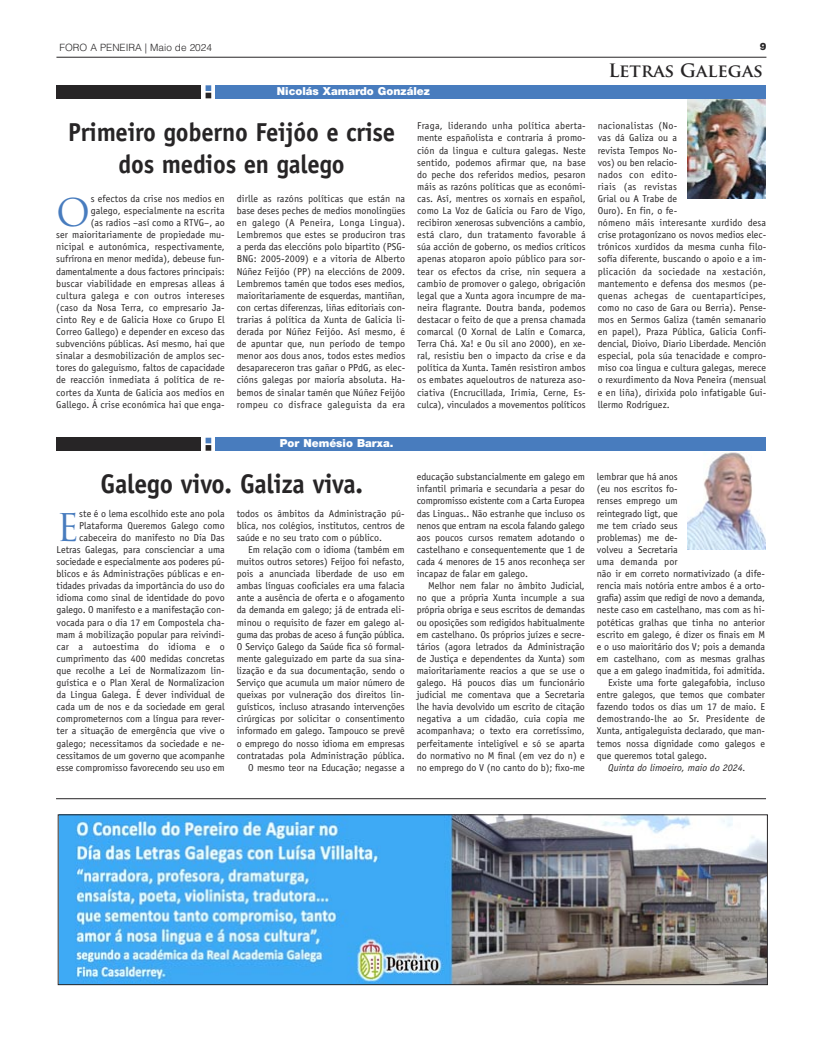
<style>
.page{position:relative;width:823px;height:1049px;background:#fff}
.page>*{position:absolute;margin:0;border:0;box-sizing:border-box;transform-origin:0 0}
.t1{font:37.2px "Trajan Pro";color:#487cbe}
.t2{font:700 27px "Officina Sans Std";letter-spacing:-.01em;color:#272526;scale:.95 1}
.t3{font:700 26px/31.2px "Officina Sans Std";letter-spacing:-.01em;color:#272526;text-align:center;scale:.95 1}
.t4{font:700 18px "Trajan Pro";color:#272526}
.t5{font:900 11px "Helvetica Neue LT";color:#fff}
.t6{font:10px/12.1px "Officina Sans Std";color:#272526;text-align:justify}
.t7{font:italic 10px "Officina Sans Std";color:#272526}
.t8{font:300 10px "Helvetica LT Std";color:#272526}
.t9{font:900 10px "Helvetica Neue LT";color:#272526}
</style>
<div class="page">
<hr style="left:56px;top:57px;width:710px;height:1px;background:#272526">
<div style="left:57px;top:85px;width:144px;height:13px;background:#272526"></div>
<div style="left:215px;top:85px;width:551px;height:13px;background:#487cbe"></div>
<svg style="left:205px;top:85px;width:6px;height:13px"></svg>
<hr style="left:56px;top:798px;width:709px;height:1px;background:#272526">
<img style="left:60px;top:817px;width:705px;height:166px">
<div style="left:58px;top:815px;width:709px;height:170px;border:1px solid #272526"></div>
<div style="left:57px;top:438px;width:144px;height:13px;background:#272526"></div>
<div style="left:215px;top:437px;width:550px;height:14px;background:#487cbe"></div>
<svg style="left:205px;top:438px;width:6px;height:13px"></svg>
<img style="left:687px;top:453px;width:78px;height:97px">
<img style="left:687px;top:99px;width:77px;height:99px">
<p class="t8" style="left:59px;top:41px;width:154px">FORO A PENEIRA | Maio de 2024</p>
<p class="t9" style="left:759px;top:42px;width:8px">9</p>
<p class="t4" style="left:608px;top:60px;width:156px">Letras Galegas</p>
<p class="t5" style="left:277px;top:86px;width:154px">Nicolás Xamardo González</p>
<p class="t3" style="left:68px;top:119px;width:345px">Primeiro goberno Feijóo e crise dos medios en galego</p>
<p class="t6" style="left:417px;top:121px;width:170px">Fraga, liderando unha política aberta&shy;mente españolista e contraria á promo&shy;ción da lingua e cultura galegas. Neste sentido, podemos afirmar que, na base do peche dos referidos medios, pesaron máis as razóns políticas que as económi&shy;cas. Así, mentres os xornais en español, como La Voz de Galicia ou Faro de Vigo, recibiron xenerosas subvencións a cambio, está claro, dun tratamento favorable á súa acción de goberno, os medios críticos apenas atoparon apoio público para sor&shy;tear os efectos da crise, nin sequera a cambio de promover o galego, obrigación legal que a Xunta agora incumpre de ma&shy;neira flagrante. Doutra banda, podemos destacar o feito de que a prensa chamada comarcal (O Xornal de Lalín e Comarca, Terra Chá. Xa! e Ou sil ano 2000), en xe&shy;ral, resistiu ben o impacto da crise e da política da Xunta. Tamén resistiron ambos os embates aqueloutros de natureza aso&shy;ciativa (Encrucillada, Irimia, Cerne, Es&shy;culca), vinculados a movementos políticos</p>
<p class="t6" style="left:597px;top:121px;width:170px;text-align:left">nacionalistas (No-<br>vas dá Galiza ou a<br>revista Tempos No-<br>vos) ou ben relacio-<br>nados con edito-<br>riais (as revistas<br>Grial ou A Trabe de<br>Ouro). En fin, o fe-<br>nómeno máis interesante xurdido desa crise protagonízano os novos medios elec&shy;trónicos xurdidos da mesma cunha filo&shy;sofía diferente, buscando o apoio e a im&shy;plicación da sociedade na xestación, mantemento e defensa dos mesmos (pe&shy;quenas achegas de cuentapartícipes, como no caso de Gara ou Berria). Pense&shy;mos en Sermos Galiza (tamén semanario en papel), Praza Pública, Galicia Confi&shy;dencial, Dioivo, Diario Liberdade. Mención especial, pola súa tenacidade e compro&shy;miso coa lingua e cultura galegas, merece o rexurdimento da Nova Peneira (mensual e en liña), dirixida polo infatigable Gui&shy;llermo Rodríguez.</p>
<p class="t6" style="left:56px;top:193px;width:170px;text-align:right">s efectos da crise nos medios en<br>galego, especialmente na escrita<br>(as radios –así como a RTVG–, ao<br>ser maioritariamente de propiedade mu&shy;nicipal e autonómica, respectivamente, sufrírona en menor medida), debeuse fun&shy;damentalmente a dous factores principais: buscar viabilidade en empresas alleas á cultura galega e con outros intereses (caso da Nosa Terra, co empresario Ja&shy;cinto Rey e de Galicia Hoxe co Grupo El Correo Gallego) e depender en exceso das subvencións públicas. Así mesmo, hai que sinalar a desmobilización de amplos sec&shy;tores do galeguismo, faltos de capacidade de reacción inmediata á política de re&shy;cortes da Xunta de Galicia aos medios en Gallego. Á crise económica hai que enga-</p>
<p class="t6" style="left:236px;top:193px;width:170px">dirlle as razóns políticas que están na base deses peches de medios monolingües en galego (A Peneira, Longa Lingua).<br>Lembremos que estes se produciron tras a perda das eleccións polo bipartito (PSG-BNG: 2005-2009) e a vitoria de Alberto Núñez Feijóo (PP) na eleccións de 2009.<br>Lembremos tamén que todos eses medios, maioritariamente de esquerdas, mantiñan, con certas diferenzas, liñas editoriais con&shy;trarias á política da Xunta de Galicia li&shy;derada por Núñez Feijóo. Así mesmo, é de apuntar que, nun período de tempo menor aos dous anos, todos estes medios desapareceron tras gañar o PPdG, as elec&shy;cións galegas por maioría absoluta. Ha&shy;bemos de sinalar tamén que Núñez Feijóo rompeu co disfrace galeguista da era</p>
<p class="t1" style="left:56px;top:191px;width:36px">O</p>
<p class="t5" style="left:280px;top:439px;width:115px">Por Nemésio Barxa.</p>
<p class="t2" style="left:101px;top:473px;width:277px">Galego vivo. Galiza viva.</p>
<p class="t6" style="left:57px;top:508px;width:169px;text-align:right">ste é o lema escolhido este ano pola Plataforma Queremos Galego como cabeceira do manifesto no Dia Das Letras Galegas, para conscienciar a uma sociedade e especialmente aos poderes pú&shy;blicos e ás Administrações públicas e en&shy;tidades privadas da importância do uso do idioma como sinal de identidade do povo galego. O manifesto e a manifestação con&shy;vocada para o dia 17 em Compostela cha&shy;mam á mobilização popular para reivindi&shy;car a autoestima do idioma e o cumprimento das 400 medidas concretas que recolhe a Lei de Normalizazom lin&shy;guística e o Plan Xeral de Normalizacion da Lingua Galega. É dever individual de cada um de nos e da sociedade em geral comprometernos com a língua para rever&shy;ter a situação de emergência que vive o galego; necessitamos da sociedade e ne&shy;cessitamos de um governo que acompanhe esse compromisso favorecendo seu uso em</p>
<p class="t6" style="left:236px;top:508px;width:169px">todos os âmbitos da Administração pú&shy;blica, nos colégios, institutos, centros de saúde e no seu trato com o público.</p>
<p class="t1" style="left:57px;top:506px;width:24px">E</p>
<p class="t6" style="left:236px;top:544px;width:169px;text-indent:11px">Em relação com o idioma (também em muitos outros setores) Feijoo foi nefasto, pois a anunciada liberdade de uso em ambas línguas cooficiales era uma falacia ante a ausência de oferta e o afogamento da demanda em galego; já de entrada eli&shy;minou o requisito de fazer em galego al&shy;guma das probas de aceso á função pública.<br>O Serviço Galego da Saúde fica só formal&shy;mente galeguizado em parte da sua sina&shy;lização e da sua documentação, sendo o Serviço que acumula um maior número de queixas por vulneração dos direitos lin&shy;guísticos, incluso atrasando intervenções cirúrgicas por solicitar o consentimento informado em galego. Tampouco se prevê o emprego do nosso idioma em empresas contratadas pola Administração pública.</p>
<p class="t6" style="left:248px;top:762px;width:158px">O mesmo teor na Educação; negasse a</p>
<p class="t6" style="left:416px;top:472px;width:169px">educação substancialmente em galego em infantil primaria e secundaria a pesar do compromisso existente com a Carta Europea das Linguas.. Não estranhe que incluso os nenos que entram na escola falando galego aos poucos cursos rematem adotando o castelhano e consequentemente que 1 de cada 4 menores de 15 anos reconheça ser incapaz de falar em galego.</p>
<p class="t6" style="left:416px;top:580px;width:169px;text-indent:11px">Melhor nem falar no âmbito Judicial, no que a própria Xunta incumple a sua própria obriga e seus escritos de demandas ou oposições som redigidos habitualmente em castelhano. Os próprios juízes e secre&shy;tários (agora letrados da Administração de Justiça e dependentes da Xunta) som maioritariamente reacios a que se use o galego. Há poucos dias um funcionário judicial me comentava que a Secretaria lhe havia devolvido um escrito de citação negativa a um cidadão, cuia copia me acompanhava; o texto era corretíssimo, perfeitamente inteligível e só se aparta do normativo no M final (em vez do n) e no emprego do V (no canto do b); fixo-me</p>
<p class="t6" style="left:596px;top:472px;width:169px;text-align:left">lembrar que há anos<br>(eu nos escritos fo-<br>renses emprego um<br>reintegrado ligt, que<br>me tem criado seus<br>problemas) me de-<br>volveu a Secretaria<br>uma demanda por<br>não ir em correto normativizado (a dife&shy;rencia mais notória entre ambos é a orto&shy;grafia) assim que redigi de novo a demanda, neste caso em castelhano, mas com as hi&shy;potéticas gralhas que tinha no anterior escrito em galego, é dizer os finais em M e o uso maioritário dos V; pois a demanda em castelhano, com as mesmas gralhas que a em galego inadmitida, foi admitida.</p>
<p class="t6" style="left:596px;top:677px;width:169px;text-indent:11px">Existe uma forte galegafobia, incluso entre galegos, que temos que combater fazendo todos os dias um 17 de maio. E demostrando-lhe ao Sr. Presidente de Xunta, antigaleguista declarado, que man&shy;temos nossa dignidade como galegos e que queremos total galego.</p>
<p class="t7" style="left:608px;top:763px;width:139px">Quinta do limoeiro, maio do 2024.</p>
</div>
